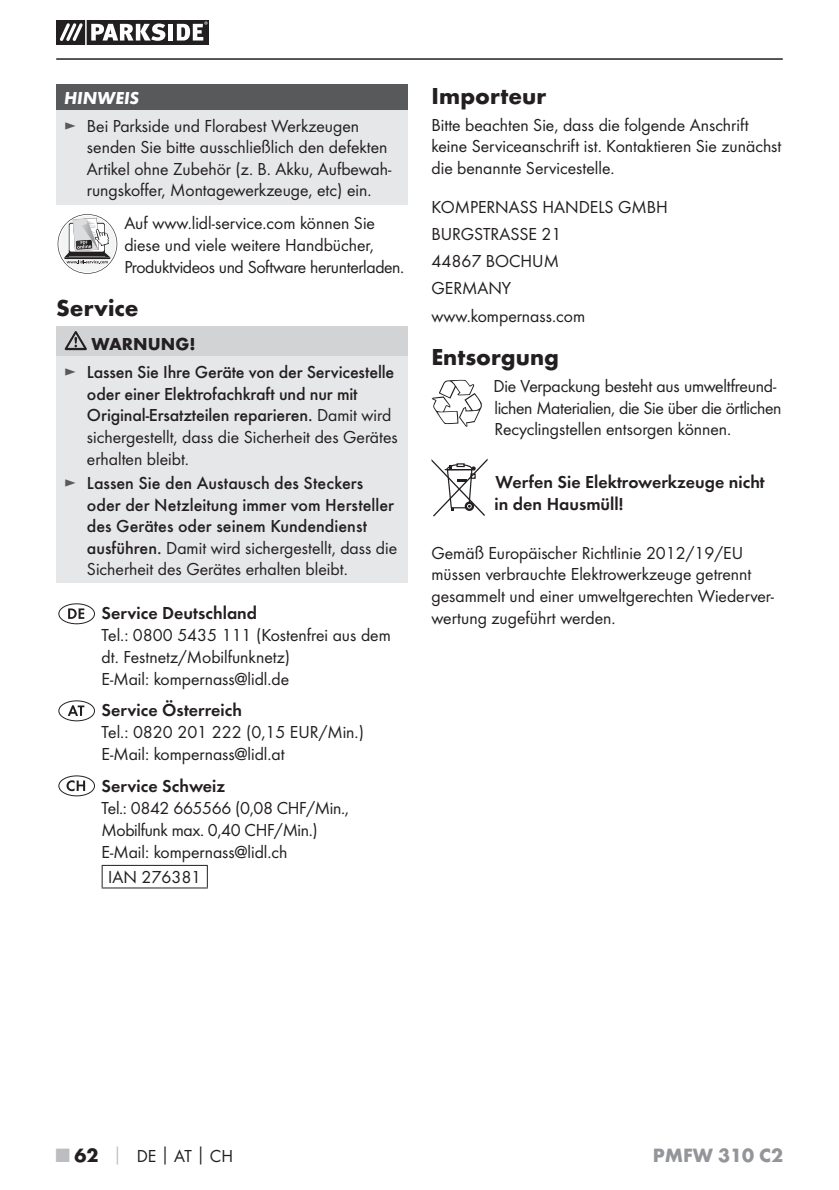
<style>
.page{position:relative;width:839px;height:1190px;background:#fff}
.page>*{position:absolute;margin:0;border:0;box-sizing:border-box;transform-origin:0 0}
.t1{font:700 24px "Futura";color:#231f20}
.t2{font:700 20px "Futura";color:#939598}
.t3{font:18px/21.6px "Futura Boo";color:#231f20}
.t4{font:500 18px/21.6px "Futura";color:#231f20}
.t5{font:18px/21.6px "Futura Dem";color:#231f20}
.t6{font:18px/22px "Futura Boo";letter-spacing:-.02em;color:#231f20}
.t7{font:italic 700 18px "Futura";color:#fff}
.s1{color:#58595b}
.s2{font-weight:700}
.s3{font-family:"Futura Boo";font-weight:400;color:#58595b}
.s4{font-family:"Futura Boo";font-weight:400}
.s5{font-family:"Futura";font-weight:500}
.s6{font-family:"Futura";font-weight:700;font-size:20px;color:#bbbdc0}
.s7{font-family:"Futura";font-weight:700;font-size:20px}
.s8{font-family:"Futura";font-weight:700;color:#bbbdc0}
.s9{font-family:"Futura";font-weight:700}
</style>
<div class="page">
<hr style="left:56px;top:58px;width:726px;height:2px;background:#231f20">
<svg style="left:56px;top:20px;width:153px;height:25px"></svg>
<hr style="left:85px;top:20px;width:2px;height:25px;background:#fff">
<div style="left:56px;top:85px;width:351px;height:25px;background:#58595b"></div>
<div style="left:56px;top:110px;width:351px;height:94px;background:#e6e7e8"></div>
<svg style="left:58px;top:214px;width:59px;height:60px"></svg>
<div style="left:56px;top:326px;width:351px;height:30px;background:#d1d3d4"></div>
<div style="left:56px;top:356px;width:351px;height:227px;background:#e6e7e8"></div>
<svg style="left:65px;top:331px;width:22px;height:19px"></svg>
<div style="left:58px;top:603px;width:37px;height:21px;border:1px solid #231f20;border-radius:50%"></div>
<svg style="left:68px;top:608px;width:16px;height:11px"></svg>
<div style="left:58px;top:700px;width:37px;height:21px;border:1px solid #231f20;border-radius:50%"></div>
<svg style="left:68px;top:705px;width:16px;height:11px"></svg>
<div style="left:58px;top:775px;width:37px;height:21px;border:1px solid #231f20;border-radius:50%"></div>
<svg style="left:66px;top:780px;width:19px;height:11px"></svg>
<hr style="left:102px;top:865px;width:106px;height:1px;background:#231f20">
<svg style="left:102px;top:866px;width:1px;height:21px"></svg>
<svg style="left:207px;top:866px;width:1px;height:21px"></svg>
<hr style="left:102px;top:887px;width:106px;height:1px;background:#231f20">
<svg style="left:431px;top:380px;width:50px;height:46px"></svg>
<svg style="left:431px;top:459px;width:56px;height:57px"></svg>
<p class="t7" style="left:64px;top:92px;width:76px">HINWEIS</p>
<p class="t3" style="left:87px;top:116px;width:306px;text-indent:-23px"><span class="s1">►</span> Bei Parkside und Florabest Werkzeugen senden Sie bitte ausschließlich den defekten Artikel ohne Zubehör (z. B. Akku, Aufbewah&shy;rungskoffer, Montagewerkzeuge, etc) ein.</p>
<p class="t3" style="left:124px;top:213px;width:281px">Auf www.lidl-service.com können Sie diese und viele weitere Handbücher,<br>Produktvideos und Software herunterladen.</p>
<h1 class="t1" style="left:56px;top:298px;width:84px">Service</h1>
<p class="t4" style="left:64px;top:331px;width:331px;line-height:28px;text-indent:27px"><span class="s2">WARNUNG!<br></span><span class="s3">►</span> Lassen Sie Ihre Geräte von der Servicestelle</p>
<p class="t4" style="left:87px;top:384px;width:306px">oder einer Elektrofachkraft und nur mit<br>Original-Ersatzteilen reparieren. <span class="s4">Damit wird</span></p>
<p class="t3" style="left:87px;top:427px;width:312px">sichergestellt, dass die Sicherheit des Gerätes erhalten bleibt.</p>
<p class="t4" style="left:87px;top:473px;width:308px;text-indent:-23px"><span class="s3">►</span> Lassen Sie den Austausch des Steckers oder der Netzleitung immer vom Hersteller des Gerätes oder seinem Kundendienst</p>
<p class="t3" style="left:87px;top:538px;width:311px"><span class="s5">ausführen.</span> Damit wird sichergestellt, dass die<br>Sicherheit des Gerätes erhalten bleibt.</p>
<p class="t5" style="left:102px;top:603px;width:157px">Service Deutschland</p>
<p class="t3" style="left:102px;top:625px;width:290px">Tel.: 0800 5435 111 (Kostenfrei aus dem dt. Festnetz/Mobilfunknetz)<br>E-Mail: kompernass@lidl.de</p>
<p class="t5" style="left:102px;top:700px;width:142px">Service Österreich</p>
<p class="t3" style="left:102px;top:722px;width:264px">Tel.: 0820 201 222 (0,15 EUR/Min.)<br>E-Mail: kompernass@lidl.at</p>
<p class="t5" style="left:102px;top:775px;width:125px">Service Schweiz</p>
<p class="t6" style="left:102px;top:797px;width:248px">Tel.: 0842 665566 (0,08 CHF/Min.,<br>Mobilfunk max. 0,40 CHF/Min.)<br>E-Mail: kompernass@lidl.ch</p>
<p class="t3" style="left:108px;top:867px;width:94px">IAN 276381</p>
<h1 class="t1" style="left:431px;top:86px;width:116px">Importeur</h1>
<p class="t3" style="left:431px;top:115px;width:351px">Bitte beachten Sie, dass die folgende Anschrift keine Serviceanschrift ist. Kontaktieren Sie zunächst die benannte Servicestelle.</p>
<p class="t3" style="left:431px;top:194px;width:238px;line-height:27.2px">KOMPERNASS HANDELS GMBH<br>BURGSTRASSE 21<br>44867 BOCHUM<br>GERMANY www.kompernass.com</p>
<h1 class="t1" style="left:431px;top:347px;width:129px">Entsorgung</h1>
<p class="t3" style="left:493px;top:376px;width:289px">Die Verpackung besteht aus umweltfreund&shy;lichen Materialien, die Sie über die örtlichen<br>Recyclingstellen entsorgen können.</p>
<p class="t5" style="left:494px;top:472px;width:271px">Werfen Sie Elektrowerkzeuge nicht in den Hausmüll!</p>
<p class="t3" style="left:431px;top:543px;width:344px">Gemäß Europäischer Richtlinie 2012/19/EU müssen verbrauchte Elektrowerkzeuge getrennt gesammelt und einer umweltgerechten Wiederver&shy;wertung zugeführt werden.</p>
<p class="t3" style="left:56px;top:1146px;width:178px"><span class="s6">■</span> <span class="s7">62</span> <span class="s8">│</span> DE<span class="s9">│</span>AT<span class="s9">│</span>CH</p>
<p class="t2" style="left:652px;top:1147px;width:132px">PMFW 310 C2</p>
</div>
